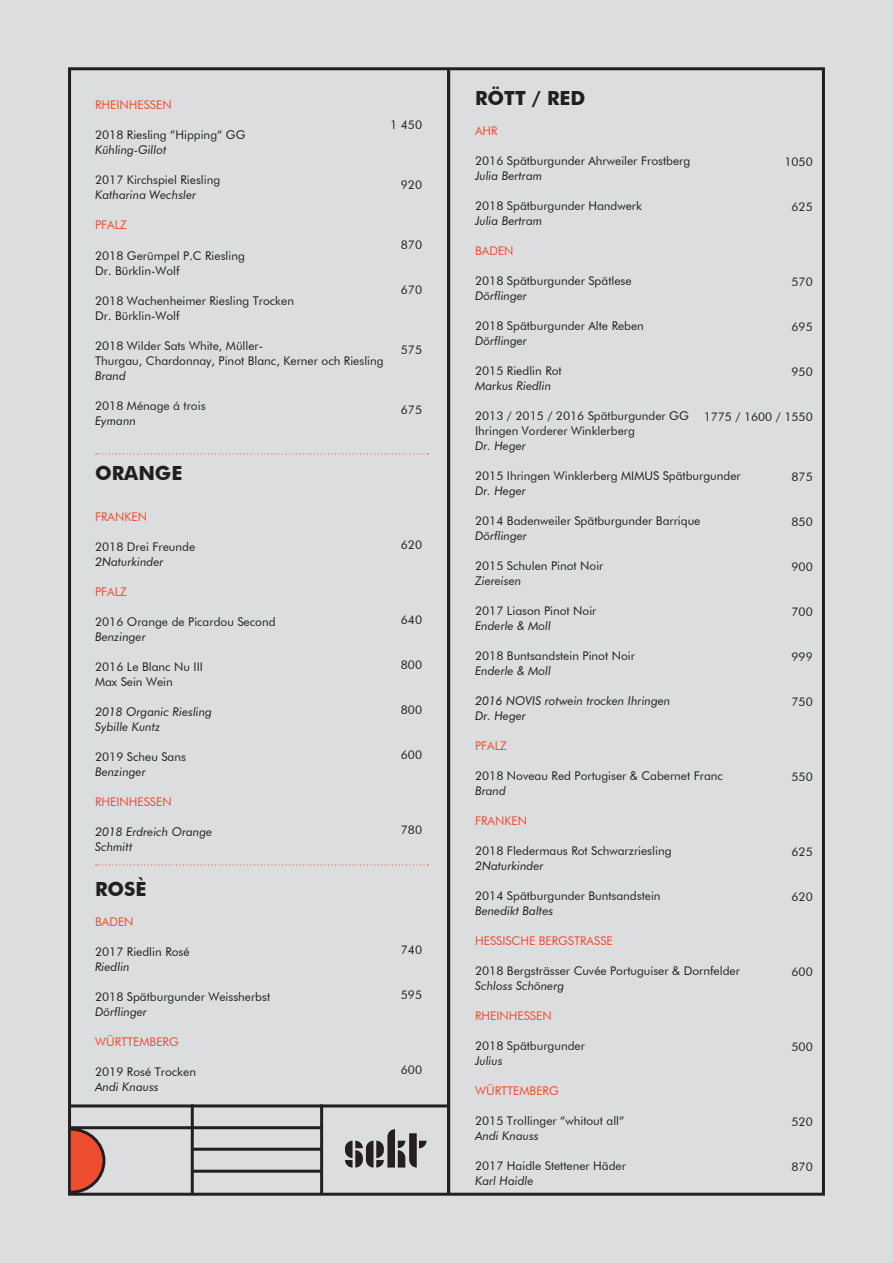
<style>
.page{position:relative;width:893px;height:1263px;background:#dcdddf}
.page>*{position:absolute;margin:0;border:0;box-sizing:border-box;transform-origin:0 0}
.t1{font:700 19.5px "Futura BT";color:#231f20}
.t2{font:12px/15px "Futura BT";color:#231f20}
.t3{font:italic 12px "Futura BT";color:#231f20}
.t4{font:12px "Futura BT";color:#ef4d2f}
.s1{font-style:italic}
</style>
<div class="page">
<svg style="left:68px;top:1126px;width:39px;height:69px;background:#bd5f4f"></svg>
<hr style="left:447px;top:70px;width:3px;height:1125px;background:#231f20">
<hr style="left:320px;top:1104px;width:3px;height:90px;background:#231f20">
<hr style="left:191px;top:1104px;width:3px;height:90px;background:#231f20">
<hr style="left:71px;top:1104px;width:378px;height:3px;background:#231f20">
<hr style="left:192px;top:1148px;width:130px;height:3px;background:#231f20">
<hr style="left:192px;top:1170px;width:130px;height:3px;background:#231f20">
<hr style="left:71px;top:1126px;width:251px;height:3px;background:#231f20">
<svg style="left:345px;top:1129px;width:82px;height:38px;background:#8b8a8c"></svg>
<svg style="left:96px;top:453px;width:332px;height:1px"></svg>
<svg style="left:96px;top:864px;width:332px;height:1px"></svg>
<p class="t4" style="left:95px;top:98px;width:78px">RHEINHESSEN</p>
<p class="t2" style="left:95px;top:128px;width:152px">2018 Riesling ”Hipping” GG</p>
<p class="t3" style="left:95px;top:143px;width:73px">Kühling-Gillot</p>
<p class="t2" style="left:95px;top:173px;width:127px">2017 Kirchspiel Riesling<br><span class="s1">Katharina Wechsler</span></p>
<p class="t4" style="left:95px;top:218px;width:33px">PFALZ</p>
<p class="t2" style="left:95px;top:248px;width:151px">2018 Gerümpel P.C Riesling</p>
<p class="t2" style="left:95px;top:263px;width:86px">Dr. Bürklin-Wolf</p>
<p class="t2" style="left:95px;top:293px;width:200px">2018 Wachenheimer Riesling Trocken</p>
<p class="t2" style="left:95px;top:308px;width:86px">Dr. Bürklin-Wolf</p>
<p class="t2" style="left:95px;top:338px;width:290px">2018 Wilder Sats White, Müller-<br>Thurgau, Chardonnay, Pinot Blanc, Kerner och Riesling<br><span class="s1">Brand</span></p>
<p class="t2" style="left:95px;top:398px;width:112px">2018 Ménage á trois</p>
<p class="t3" style="left:95px;top:413px;width:43px">Eymann</p>
<p class="t1" style="left:95px;top:461px;width:89px">ORANGE</p>
<p class="t4" style="left:95px;top:509px;width:53px">FRANKEN</p>
<p class="t2" style="left:95px;top:539px;width:102px">2018 Drei Freunde</p>
<p class="t3" style="left:95px;top:554px;width:70px">2Naturkinder</p>
<p class="t4" style="left:95px;top:584px;width:33px">PFALZ</p>
<p class="t2" style="left:95px;top:614px;width:182px">2016 Orange de Picardou Second</p>
<p class="t3" style="left:95px;top:629px;width:52px">Benzinger</p>
<p class="t2" style="left:95px;top:659px;width:109px">2016 Le Blanc Nu III</p>
<p class="t2" style="left:95px;top:674px;width:79px">Max Sein Wein</p>
<p class="t3" style="left:95px;top:704px;width:119px">2018 Organic Riesling</p>
<p class="t3" style="left:95px;top:719px;width:67px">Sybille Kuntz</p>
<p class="t2" style="left:95px;top:749px;width:92px">2019 Scheu Sans</p>
<p class="t3" style="left:95px;top:764px;width:52px">Benzinger</p>
<p class="t4" style="left:95px;top:794px;width:78px">RHEINHESSEN</p>
<p class="t3" style="left:95px;top:824px;width:119px">2018 Erdreich Orange</p>
<p class="t3" style="left:95px;top:839px;width:39px">Schmitt</p>
<p class="t1" style="left:95px;top:877px;width:53px">ROSÈ</p>
<p class="t4" style="left:95px;top:914px;width:40px">BADEN</p>
<p class="t2" style="left:95px;top:944px;width:96px">2017 Riedlin Rosé</p>
<p class="t3" style="left:95px;top:959px;width:36px">Riedlin</p>
<p class="t2" style="left:95px;top:989px;width:177px">2018 Spätburgunder Weissherbst</p>
<p class="t3" style="left:95px;top:1004px;width:53px">Dörflinger</p>
<p class="t4" style="left:95px;top:1034px;width:85px">WÜRTTEMBERG</p>
<p class="t2" style="left:95px;top:1064px;width:102px">2019 Rosé Trocken</p>
<p class="t3" style="left:95px;top:1079px;width:65px">Andi Knauss</p>
<p class="t2" style="left:390px;top:117px;width:33px">1 450</p>
<p class="t2" style="left:401px;top:177px;width:23px">920</p>
<p class="t2" style="left:401px;top:237px;width:23px">870</p>
<p class="t2" style="left:401px;top:282px;width:23px">670</p>
<p class="t2" style="left:401px;top:342px;width:23px">575</p>
<p class="t2" style="left:401px;top:402px;width:23px">675</p>
<p class="t2" style="left:401px;top:537px;width:23px">620</p>
<p class="t2" style="left:401px;top:612px;width:23px">640</p>
<p class="t2" style="left:401px;top:657px;width:23px">800</p>
<p class="t2" style="left:401px;top:702px;width:23px">800</p>
<p class="t2" style="left:401px;top:747px;width:23px">600</p>
<p class="t2" style="left:401px;top:822px;width:23px">780</p>
<p class="t2" style="left:401px;top:942px;width:23px">740</p>
<p class="t2" style="left:401px;top:987px;width:23px">595</p>
<p class="t2" style="left:401px;top:1062px;width:23px">600</p>
<p class="t1" style="left:475px;top:86px;width:112px">RÖTT / RED</p>
<p class="t4" style="left:475px;top:123px;width:24px">AHR</p>
<p class="t2" style="left:475px;top:153px;width:217px">2016 Spätburgunder Ahrweiler Frostberg<br><span class="s1">Julia Bertram</span></p>
<p class="t2" style="left:475px;top:198px;width:168px">2018 Spätburgunder Handwerk<br><span class="s1">Julia Bertram</span></p>
<p class="t4" style="left:475px;top:243px;width:40px">BADEN</p>
<p class="t2" style="left:475px;top:273px;width:158px">2018 Spätburgunder Spätlese<br><span class="s1">Dörflinger</span></p>
<p class="t2" style="left:475px;top:318px;width:170px">2018 Spätburgunder Alte Reben<br><span class="s1">Dörflinger</span></p>
<p class="t2" style="left:475px;top:363px;width:88px">2015 Riedlin Rot<br><span class="s1">Markus Riedlin</span></p>
<p class="t2" style="left:475px;top:408px;width:215px">2013 / 2015 / 2016 Spätburgunder GG</p>
<p class="t2" style="left:475px;top:423px;width:161px">Ihringen Vorderer Winklerberg</p>
<p class="t3" style="left:475px;top:438px;width:52px">Dr. Heger</p>
<p class="t2" style="left:475px;top:468px;width:267px">2015 Ihringen Winklerberg MIMUS Spätburgunder</p>
<p class="t3" style="left:475px;top:483px;width:52px">Dr. Heger</p>
<p class="t2" style="left:475px;top:513px;width:227px">2014 Badenweiler Spätburgunder Barrique<br><span class="s1">Dörflinger</span></p>
<p class="t2" style="left:475px;top:558px;width:130px">2015 Schulen Pinot Noir<br><span class="s1">Ziereisen</span></p>
<p class="t2" style="left:475px;top:603px;width:123px">2017 Liason Pinot Noir</p>
<p class="t3" style="left:475px;top:618px;width:77px">Enderle &amp; Moll</p>
<p class="t2" style="left:475px;top:648px;width:161px">2018 Buntsandstein Pinot Noir</p>
<p class="t3" style="left:475px;top:663px;width:77px">Enderle &amp; Moll</p>
<p class="t3" style="left:475px;top:693px;width:197px">2016 NOVIS rotwein trocken Ihringen</p>
<p class="t3" style="left:475px;top:708px;width:52px">Dr. Heger</p>
<p class="t4" style="left:475px;top:738px;width:33px">PFALZ</p>
<p class="t2" style="left:475px;top:768px;width:249px">2018 Noveau Red Portugiser &amp; Cabernet Franc</p>
<p class="t3" style="left:475px;top:783px;width:32px">Brand</p>
<p class="t4" style="left:475px;top:813px;width:53px">FRANKEN</p>
<p class="t2" style="left:475px;top:843px;width:198px">2018 Fledermaus Rot Schwarzriesling</p>
<p class="t3" style="left:475px;top:858px;width:70px">2Naturkinder</p>
<p class="t2" style="left:475px;top:888px;width:187px">2014 Spätburgunder Buntsandstein</p>
<p class="t3" style="left:475px;top:903px;width:80px">Benedikt Baltes</p>
<p class="t4" style="left:475px;top:933px;width:139px">HESSISCHE BERGSTRASSE</p>
<p class="t2" style="left:475px;top:963px;width:266px">2018 Bergsträsser Cuvée Portuguiser &amp; Dornfelder<br><span class="s1">Schloss Schönerg</span></p>
<p class="t4" style="left:475px;top:1008px;width:78px">RHEINHESSEN</p>
<p class="t2" style="left:475px;top:1038px;width:111px">2018 Spätburgunder</p>
<p class="t3" style="left:475px;top:1053px;width:29px">Julius</p>
<p class="t4" style="left:475px;top:1083px;width:85px">WÜRTTEMBERG</p>
<p class="t2" style="left:475px;top:1113px;width:151px">2015 Trollinger ”whitout all”</p>
<p class="t3" style="left:475px;top:1128px;width:65px">Andi Knauss</p>
<p class="t2" style="left:475px;top:1158px;width:152px">2017 Haidle Stettener Häder</p>
<p class="t3" style="left:475px;top:1173px;width:60px">Karl Haidle</p>
<p class="t2" style="left:784px;top:154px;width:30px">1050</p>
<p class="t2" style="left:791px;top:199px;width:23px">625</p>
<p class="t2" style="left:791px;top:274px;width:23px">570</p>
<p class="t2" style="left:791px;top:319px;width:23px">695</p>
<p class="t2" style="left:791px;top:364px;width:23px">950</p>
<p class="t2" style="left:704px;top:409px;width:111px">1775 / 1600 / 1550</p>
<p class="t2" style="left:791px;top:469px;width:23px">875</p>
<p class="t2" style="left:791px;top:514px;width:23px">850</p>
<p class="t2" style="left:791px;top:559px;width:23px">900</p>
<p class="t2" style="left:791px;top:604px;width:23px">700</p>
<p class="t2" style="left:791px;top:649px;width:23px">999</p>
<p class="t2" style="left:791px;top:694px;width:23px">750</p>
<p class="t2" style="left:791px;top:769px;width:23px">550</p>
<p class="t2" style="left:791px;top:844px;width:23px">625</p>
<p class="t2" style="left:791px;top:889px;width:23px">620</p>
<p class="t2" style="left:791px;top:964px;width:23px">600</p>
<p class="t2" style="left:791px;top:1039px;width:23px">500</p>
<p class="t2" style="left:791px;top:1114px;width:23px">520</p>
<p class="t2" style="left:791px;top:1159px;width:23px">870</p>
</div>
